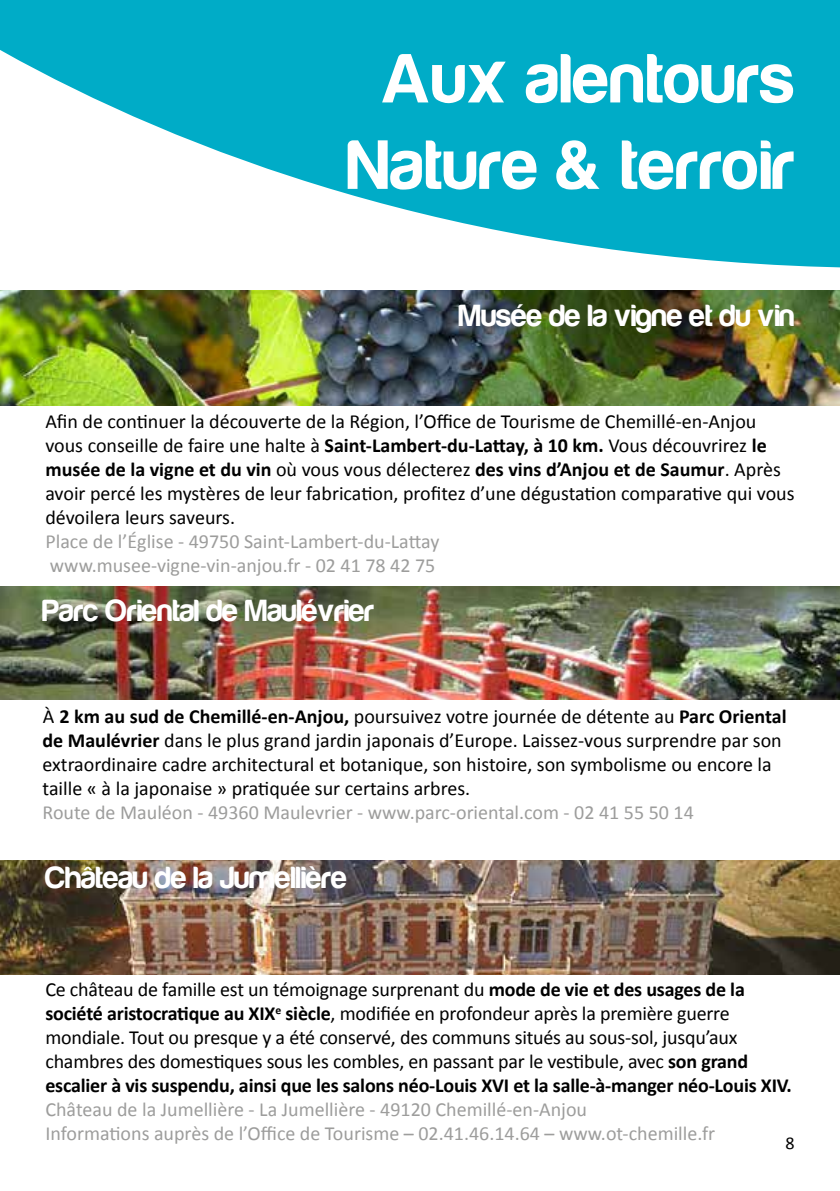
<style>
.page{position:relative;width:840px;height:1191px;background:#fff}
.page>*{position:absolute;margin:0;border:0;box-sizing:border-box;transform-origin:0 0}
.t1{font:72px/86.4px "Harabara";letter-spacing:.02em;color:#fff;text-align:center}
.t2{font:31.6px "Harabara";color:#fff}
.t3{font:20px/24px "Calibri";letter-spacing:-.005em;color:#000}
.t4{font:20px/24px "Calibri";color:#9d9d9c}
.t5{font:18px "Calibri";color:#000}
.s1{font-weight:700}
</style>
<div class="page">
<svg style="left:0;top:0;width:839px;height:268px;fill:#00acc7"></svg>
<img style="left:0;top:291px;width:839px;height:114px">
<img style="left:0;top:586px;width:839px;height:113px">
<img style="left:0;top:860px;width:839px;height:114px">
<h1 class="t1" style="left:347px;top:36px;width:448px">Aux alentours<br>Nature &amp; terroir</h1>
<h2 class="t2" style="left:458px;top:299px;width:337px">Musée de la vigne et du vin</h2>
<p class="t3" style="left:45px;top:409px;width:750px">Afin de continuer la découverte de la Région, l’Office de Tourisme de Chemillé-en-Anjou vous conseille de faire une halte à <span class="s1">Saint-Lambert-du-Lattay, à 10 km.</span> Vous découvrirez <span class="s1">le musée de la vigne et du vin</span> où vous vous délecterez <span class="s1">des vins d’Anjou et de Saumur</span>. Après avoir percé les mystères de leur fabrication, profitez d’une dégustation comparative qui vous dévoilera leurs saveurs.</p>
<p class="t4" style="left:45px;top:529px;width:395px">Place de l’Église - 49750 Saint-Lambert-du-Lattay www.musee-vigne-vin-anjou.fr - 02 41 78 42 75</p>
<h2 class="t2" style="left:43px;top:594px;width:333px">Parc Oriental de Maulévrier</h2>
<p class="t3" style="left:43px;top:704px;width:745px">À <span class="s1">2 km au sud de Chemillé-en-Anjou,</span> poursuivez votre journée de détente au <span class="s1">Parc Oriental de Maulévrier</span> dans le plus grand jardin japonais d’Europe. Laissez-vous surprendre par son extraordinaire cadre architectural et botanique, son histoire, son symbolisme ou encore la taille « à la japonaise » pratiquée sur certains arbres.</p>
<p class="t4" style="left:43px;top:800px;width:652px">Route de Mauléon - 49360 Maulevrier - www.parc-oriental.com - 02 41 55 50 14</p>
<h2 class="t2" style="left:45px;top:860px;width:303px">Château de la Jumellière</h2>
<p class="t3" style="left:45px;top:977px;width:747px">Ce château de famille est un témoignage surprenant du <span class="s1">mode de vie et des usages de la société aristocratique au XIX</span><sup>e</sup> <span class="s1">siècle</span>, modifiée en profondeur après la première guerre mondiale. Tout ou presque y a été conservé, des communs situés au sous-sol, jusqu’aux chambres des domestiques sous les combles, en passant par le vestibule, avec <span class="s1">son grand escalier à vis suspendu, ainsi que les salons néo-Louis XVI et la salle-à-manger néo-Louis XIV.</span></p>
<p class="t4" style="left:45px;top:1097px;width:671px">Château de la Jumellière - La Jumellière - 49120 Chemillé-en-Anjou<br>Informations auprès de l’Office de Tourisme – 02.41.46.14.64 – www.ot-chemille.fr</p>
<p class="t5" style="left:785px;top:1131px;width:11px">8</p>
</div>
